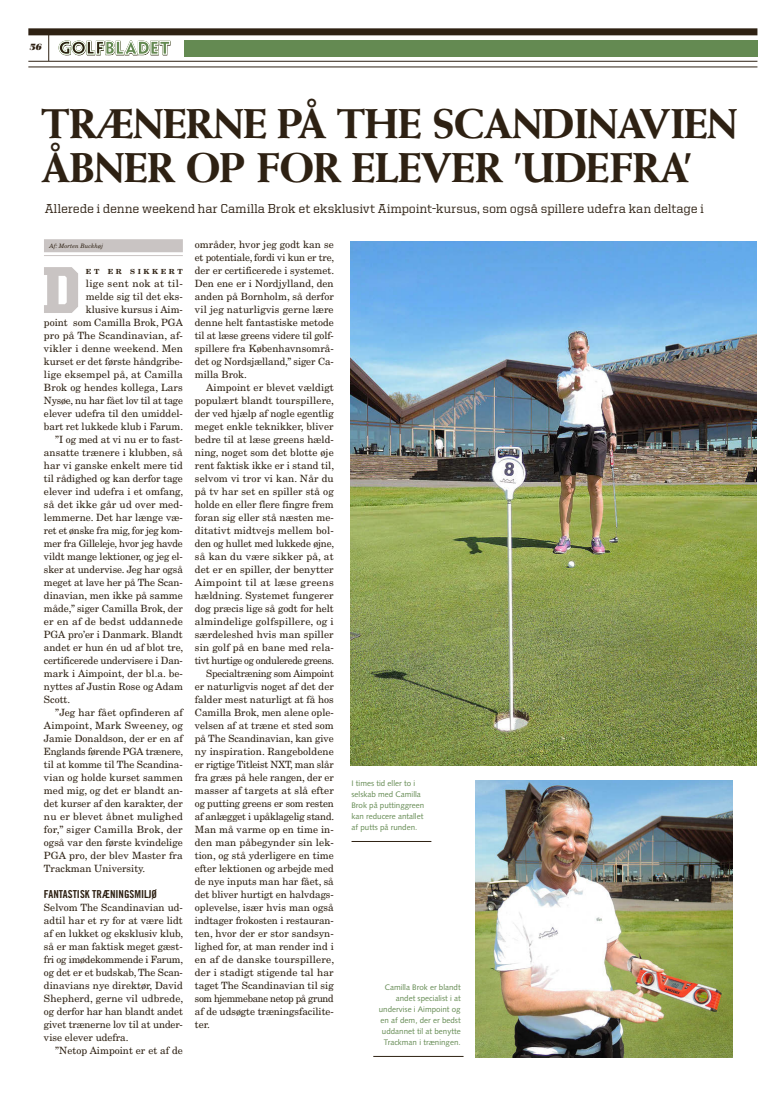
<style>
.page{position:relative;width:783px;height:1106px;background:#fff}
.page>*{position:absolute;margin:0;border:0;box-sizing:border-box;transform-origin:0 0}
.GB_BRØD_UNICIAL{font:900 66.5px "United Serif Semi Cond";color:#c9c4c3}
.GB_HEADLINE{font:800 41.7px/44px "Weiss Std";letter-spacing:-.025em;color:#2e2113}
.GB_SUBHEAD{font:500 13px "United Serif Reg";letter-spacing:.005em;color:#2e2113}
.GB_BRØD_RUBRIK{font:11px "Trade Gothic LT Std Bd Cn 20";color:#2e2113}
.GB_BRØD{font:10px/13px "New Century Schlbk LT Std";color:#2e2113;text-align:justify}
.GB_BRØD_UNICIAL-2{font:10px/13px "New Century Schlbk LT Std";color:#2e2113;text-align:right;scale:1.04 1}
.GB_BRØD_minus_indryk{font:10px/13px "New Century Schlbk LT Std";letter-spacing:-.005em;color:#2e2113;text-align:justify}
.t1{font:italic 900 9px "Fenice Std";color:#2e2113}
.GB_BILLEDTEXT_åben{font:8px/11px "Syntax LT Std";color:#648a52;text-align:right}
.GB_BRØD_UNICIAL-3{font:700 7px "New Century Schlbk LT Std";letter-spacing:.355em;color:#2e2113;scale:1.05 1}
.GB_BYLINE{font:italic 6px "New Century Schlbk LT Std";color:#2e2113}
</style>
<div class="page">
<hr style="left:28px;top:67px;width:729px;height:1px;background:#2e2113">
<hr style="left:28px;top:61px;width:729px;height:1px;background:#2e2113">
<div style="left:28px;top:28px;width:729px;height:7px;background:#2e2113"></div>
<svg style="left:48px;top:35px;width:1px;height:26px"></svg>
<div style="left:66px;top:40px;width:691px;height:17px;background:#648a52"></div>
<div style="left:57px;top:39px;width:127px;height:19px;background:#fff"></div>
<svg style="left:59px;top:40px;width:112px;height:16px"></svg>
<hr style="left:373px;top:1056px;width:90px;height:1px;background:#2e2113">
<hr style="left:351px;top:841px;width:80px;height:1px;background:#2e2113">
<div style="left:44px;top:239px;width:139px;height:13px;background:#c9c4c3"></div>
<hr style="left:44px;top:255px;width:139px;height:1px;background:#c9c4c3">
<img style="left:350px;top:241px;width:406px;height:524px">
<img style="left:475px;top:781px;width:257px;height:276px">
<p class="t1" style="left:29px;top:42px;width:14px">56</p>
<p class="GB_HEADLINE" style="left:41px;top:100px;width:698px">TRÆNERNE PÅ THE SCANDINAVIEN<br>ÅBNER OP FOR ELEVER ’UDEFRA’</p>
<p class="GB_SUBHEAD" style="left:45px;top:201px;width:660px">Allerede i denne weekend har Camilla Brok et eksklusivt Aimpoint-kursus, som også spillere udefra kan deltage i</p>
<p class="GB_BYLINE" style="left:50px;top:242px;width:55px">Af: Morten Buckhøj</p>
<p class="GB_BRØD_UNICIAL" style="left:43px;top:254px;width:39px">D</p>
<p class="GB_BRØD_UNICIAL-3" style="left:86px;top:267px;width:94px">ET ER SIKKERT</p>
<p class="GB_BRØD_UNICIAL-2" style="left:44px;top:277px;width:135px">lige sent nok at til-<br>melde sig til det eks-<br>klusive kursus i Aim-<br>point som Camilla Brok, PGA pro på The Scandinavian, af&shy;vikler i denne weekend. Men kurset er det første håndgribe&shy;lige eksempel på, at Camilla<br>Brok og hendes kollega, Lars<br>Nysøe, nu har fået lov til at tage elever udefra til den umiddel&shy;bart ret lukkede klub i Farum.</p>
<p class="GB_BRØD" style="left:44px;top:433px;width:141px;text-indent:11px">”I og med at vi nu er to fast&shy;ansatte trænere i klubben, så har vi ganske enkelt mere tid til rådighed og kan derfor tage elever ind udefra i et omfang, så det ikke går ud over med&shy;lemmerne. Det har længe væ&shy;ret et ønske fra mig, for jeg kom&shy;mer fra Gilleleje, hvor jeg havde vildt mange lektioner, og jeg el&shy;sker at undervise. Jeg har også meget at lave her på The Scan&shy;dinavian, men ikke på samme måde,” siger Camilla Brok, der er en af de bedst uddannede PGA pro’er i Danmark. Blandt andet er hun én ud af blot tre, certificerede undervisere i Dan&shy;mark i Aimpoint, der bl.a. be&shy;nyttes af Justin Rose og Adam Scott.</p>
<p class="GB_BRØD" style="left:44px;top:706px;width:141px;text-indent:11px">”Jeg har fået opfinderen af Aimpoint, Mark Sweeney, og Jamie Donaldson, der er en af Englands førende PGA trænere, til at komme til The Scandina&shy;vian og holde kurset sammen med mig, og det er blandt an&shy;det kurser af den karakter, der nu er blevet åbnet mulighed for,” siger Camilla Brok, der også var den første kvindelige PGA pro, der blev Master fra Trackman University.</p>
<p class="GB_BRØD_RUBRIK" style="left:44px;top:887px;width:115px">FANTASTISK TRÆNINGSMILJØ</p>
<p class="GB_BRØD_minus_indryk" style="left:44px;top:901px;width:141px">Selvom The Scandinavian ud&shy;adtil har et ry for at være lidt af en lukket og eksklusiv klub, så er man faktisk meget gæst&shy;fri og imødekommende i Farum, og det er et budskab, The Scan&shy;dinavians nye direktør, David Shepherd, gerne vil udbrede, og derfor har han blandt andet givet trænerne lov til at under&shy;vise elever udefra.</p>
<p class="GB_BRØD" style="left:55px;top:1044px;width:129px">”Netop Aimpoint er et af de</p>
<p class="GB_BRØD" style="left:195px;top:238px;width:141px">områder, hvor jeg godt kan se et potentiale, fordi vi kun er tre, der er certificerede i systemet.<br>Den ene er i Nordjylland, den anden på Bornholm, så derfor vil jeg naturligvis gerne lære denne helt fantastiske metode til at læse greens videre til golf&shy;spillere fra Københavnsområ&shy;det og Nordsjælland,” siger Ca&shy;milla Brok.</p>
<p class="GB_BRØD" style="left:195px;top:381px;width:141px;text-indent:11px">Aimpoint er blevet vældigt populært blandt tourspillere, der ved hjælp af nogle egentlig meget enkle teknikker, bliver bedre til at læse greens hæld&shy;ning, noget som det blotte øje rent faktisk ikke er i stand til, selvom vi tror vi kan. Når du på tv har set en spiller stå og holde en eller flere fingre frem foran sig eller stå næsten me&shy;ditativt midtvejs mellem bol&shy;den og hullet med lukkede øjne, så kan du være sikker på, at det er en spiller, der benytter Aimpoint til at læse greens hældning. Systemet fungerer dog præcis lige så godt for helt almindelige golfspillere, og i særdeleshed hvis man spiller sin golf på en bane med rela&shy;tivt hurtige og ondulerede greens.</p>
<p class="GB_BRØD" style="left:195px;top:667px;width:141px;text-indent:11px">Specialtræning som Aimpoint er naturligvis noget af det der falder mest naturligt at få hos Camilla Brok, men alene ople&shy;velsen af at træne et sted som på The Scandinavian, kan give ny inspiration. Rangeboldene er rigtige Titleist NXT, man slår fra græs på hele rangen, der er masser af targets at slå efter og putting greens er som resten af anlægget i upåklagelig stand.<br>Man må varme op en time in&shy;den man påbegynder sin lek&shy;tion, og stå yderligere en time efter lektionen og arbejde med de nye inputs man har fået, så det bliver hurtigt en halvdags&shy;oplevelse, især hvis man også indtager frokosten i restauran&shy;ten, hvor der er stor sandsyn&shy;lighed for, at man render ind i en af de danske tourspillere, der i stadigt stigende tal har taget The Scandinavian til sig som hjemmebane netop på grund af de udsøgte træningsfacilite&shy;ter.</p>
<p class="GB_BILLEDTEXT_åben" style="left:351px;top:777px;width:74px;text-align:left">I times tid eller to i selskab med Camilla<br>Brok på puttinggreen kan reducere antallet af putts på runden.</p>
<p class="GB_BILLEDTEXT_åben" style="left:379px;top:981px;width:83px">Camilla Brok er blandt andet specialist i at undervise i Aimpoint og en af dem, der er bedst uddannet til at benytte<br>Trackman i træningen.</p>
</div>
